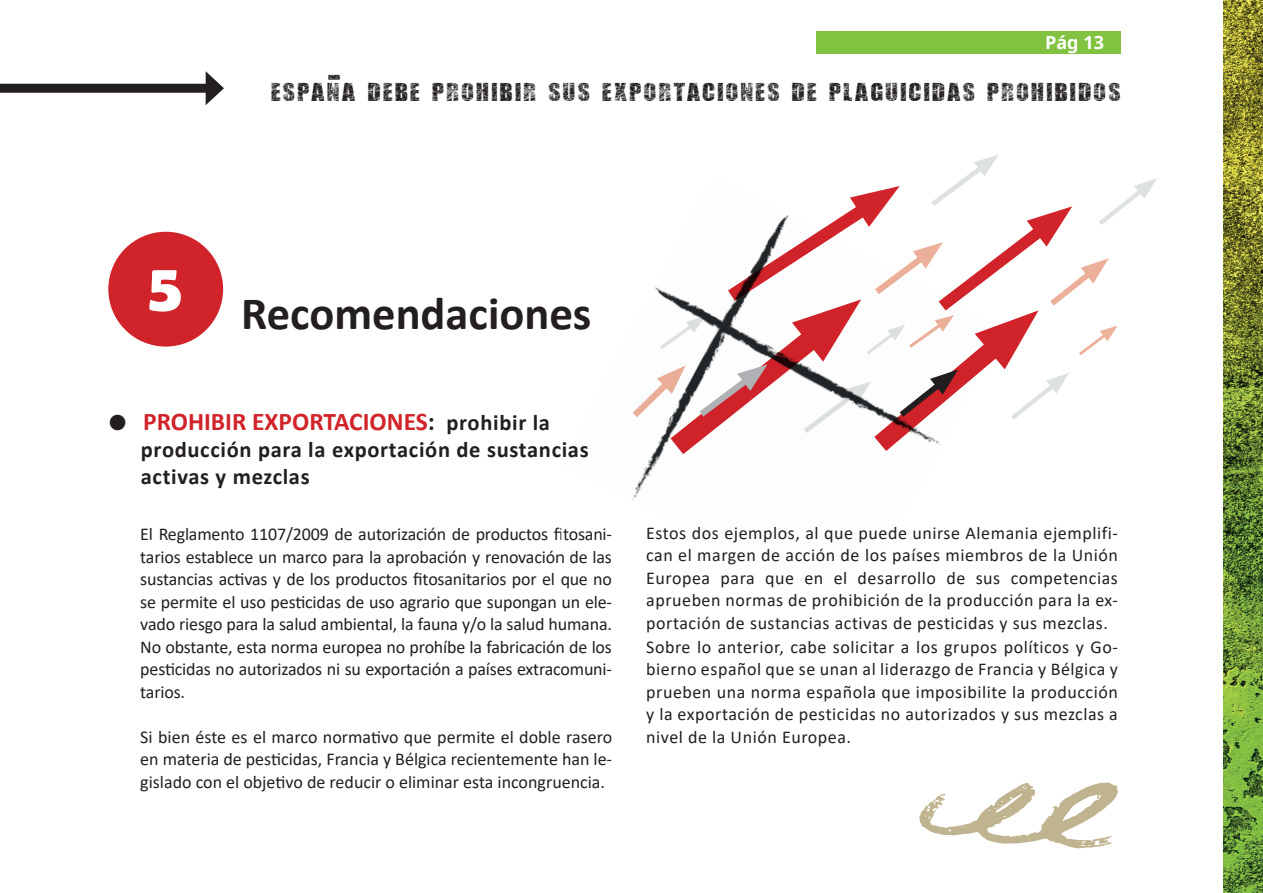
<style>
.page{position:relative;width:1263px;height:893px;background:#fff}
.page>*{position:absolute;margin:0;border:0;box-sizing:border-box;transform-origin:0 0}
.t1{font:700 67.5px "Berlin Sans FB Demi";color:#fff}
.t2{font:700 46.5px "Calibri";color:#231f20}
.t3{font:25.95px "Scratched Letters";letter-spacing:.065em;color:#231f20;scale:1.08 1}
.t4{font:700 25.5px "Calibri";color:#d1232a}
.t5{font:700 22.5px/27px "Calibri";letter-spacing:.03em;color:#231f20}
.t6{font:18px/22.5px "Calibri";letter-spacing:.03em;color:#231f20;text-align:justify}
.t7{font:700 18px "Noto Sans";color:#fff}
.t8{font:16.35px "Scratched Letters";color:#231f20;scale:1.67 1}
.s1{font-family:"Helvetica Neue LT Std";font-size:43.5px;color:#231f20}
.s2{color:#231f20}
.s3{font-size:22.5px;color:#231f20}
</style>
<div class="page">
<div style="left:0;top:84px;width:213px;height:9px;background:#231f20"></div>
<svg style="left:206px;top:71px;width:18px;height:34px"></svg>
<div style="left:816px;top:31px;width:305px;height:22px;background:#81c340"></div>
<img style="left:1224px;top:0;width:39px;height:893px">
<div style="left:108px;top:232px;width:115px;height:115px;background:#d1232a;border-radius:50%"></div>
<svg style="left:967px;top:155px;width:190px;height:264px"></svg>
<svg style="left:919px;top:782px;width:199px;height:66px"></svg>
<img style="left:631px;top:176px;width:371px;height:325px">
<p class="t8" style="left:340px;top:74px;width:5px;rotate:90deg">I</p>
<p class="t7" style="left:1045px;top:30px;width:60px">Pág 13</p>
<h3 class="t3" style="left:271px;top:83px;width:788px">ESPANA DEBE PROHIBIR SUS EXPORTACIONES DE PLAGUICIDAS PROHIBIDOS</h3>
<h1 class="t1" style="left:148px;top:248px;width:36px">5</h1>
<h2 class="t2" style="left:241px;top:281px;width:352px">Recomendaciones</h2>
<h3 class="t4" style="left:107px;top:404px;width:445px"><span class="s1">•</span> PROHIBIR EXPORTACIONES<span class="s2">:</span> <span class="s3">prohibir la</span></h3>
<p class="t5" style="left:141px;top:436px;width:449px">producción para la exportación de sustancias activas y mezclas</p>
<p class="t6" style="left:140px;top:522px;width:473px">El Reglamento 1107/2009 de autorización de productos fitosani&shy;tarios establece un marco para la aprobación y renovación de las sustancias activas y de los productos fitosanitarios por el que no se permite el uso pesticidas de uso agrario que supongan un ele&shy;vado riesgo para la salud ambiental, la fauna y/o la salud humana.<br>No obstante, esta norma europea no prohíbe la fabricación de los pesticidas no autorizados ni su exportación a países extracomuni&shy;tarios.</p>
<p class="t6" style="left:140px;top:725px;width:473px">Si bien éste es el marco normativo que permite el doble rasero en materia de pesticidas, Francia y Bélgica recientemente han le&shy;gislado con el objetivo de reducir o eliminar esta incongruencia.</p>
<p class="t6" style="left:646px;top:521px;width:473px;text-align:left">Estos dos ejemplos, al que puede unirse Alemania ejemplifi&shy;can el margen de acción de los países miembros de la Unión Europea para que en el desarrollo de sus competencias aprueben normas de prohibición de la producción para la ex&shy;portación de sustancias activas de pesticidas y sus mezclas.<br>Sobre lo anterior, cabe solicitar a los grupos políticos y Go&shy;bierno español que se unan al liderazgo de Francia y Bélgica y prueben una norma española que imposibilite la producción y la exportación de pesticidas no autorizados y sus mezclas a nivel de la Unión Europea.</p>
</div>
